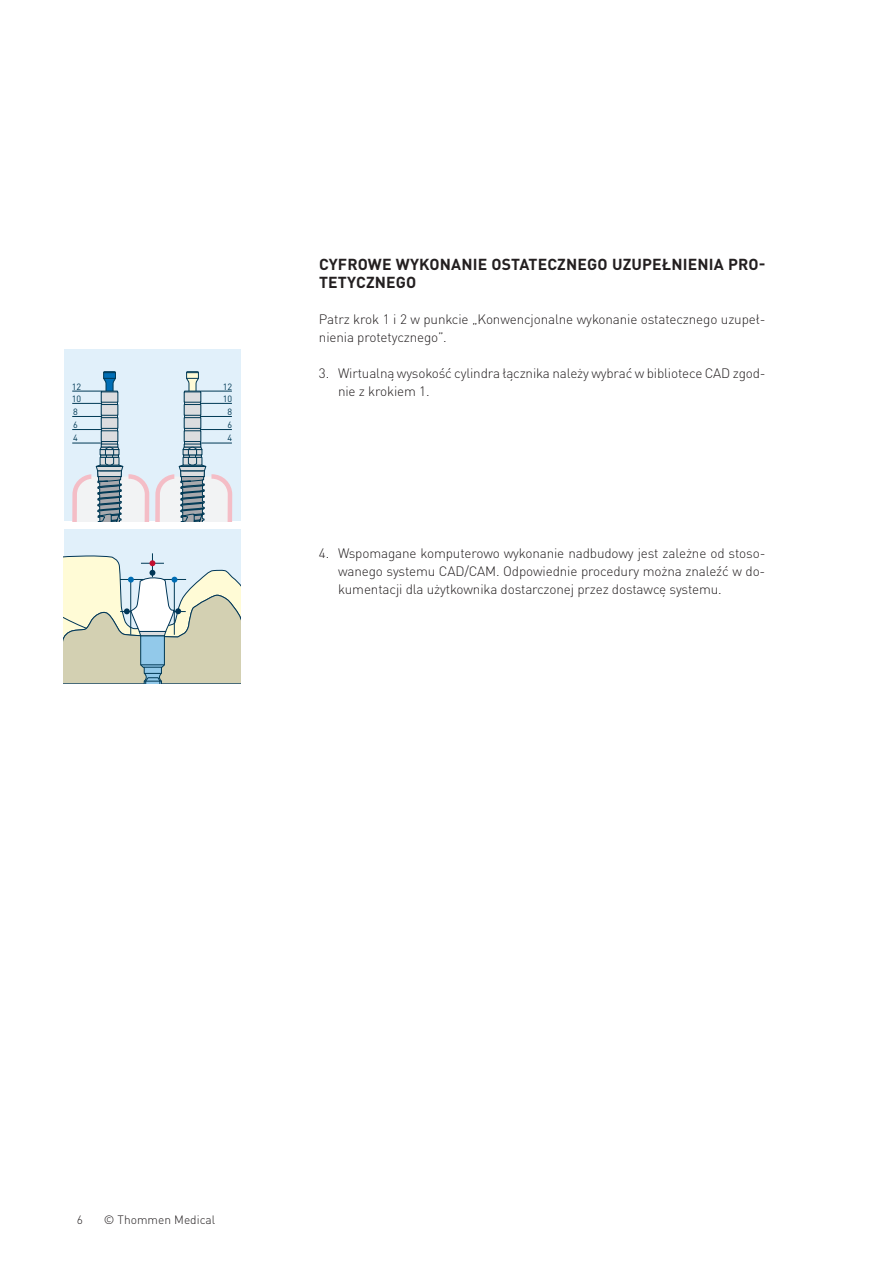
<style>
.page{position:relative;width:893px;height:1263px;background:#fff}
.page>*{position:absolute;margin:0;border:0;box-sizing:border-box;transform-origin:0 0}
.t1{font:700 15.75px/18px "DIN Pro";letter-spacing:.01em;color:#231f20}
.t2{font:300 13.5px/18px "DIN Pro";letter-spacing:-.01em;color:#231f20}
.t3{font:300 12px "DIN";color:#231f20}
.t4{font:9px/13.2px "DIN";color:#003955}
</style>
<div class="page">
<div style="left:64px;top:349px;width:176px;height:172px;background:#e1f0fa"></div>
<svg style="left:103px;top:371px;width:13px;height:20px"></svg>
<svg style="left:101px;top:403px;width:17px;height:41px"></svg>
<div style="left:101px;top:391px;width:17px;height:12px;background:#dcdddf;border:1px solid #003955"></div>
<div style="left:101px;top:404px;width:17px;height:12px;background:#dcdddf;border:1px solid #003955"></div>
<div style="left:101px;top:417px;width:17px;height:12px;background:#dcdddf;border:1px solid #003955"></div>
<div style="left:101px;top:430px;width:17px;height:12px;background:#dcdddf;border:1px solid #003955"></div>
<svg style="left:101px;top:444px;width:17px;height:2px"></svg>
<svg style="left:72px;top:446px;width:77px;height:75px"></svg>
<hr style="left:72px;top:403px;width:30px;height:1px;background:#003955">
<hr style="left:72px;top:416px;width:30px;height:1px;background:#003955">
<hr style="left:72px;top:429px;width:30px;height:1px;background:#003955">
<hr style="left:72px;top:391px;width:30px;height:1px;background:#003955">
<hr style="left:72px;top:443px;width:30px;height:1px;background:#003955">
<svg style="left:186px;top:371px;width:13px;height:20px"></svg>
<svg style="left:184px;top:403px;width:17px;height:41px"></svg>
<div style="left:184px;top:391px;width:17px;height:12px;background:#dcdddf;border:1px solid #003955"></div>
<div style="left:184px;top:404px;width:17px;height:12px;background:#dcdddf;border:1px solid #003955"></div>
<div style="left:184px;top:417px;width:17px;height:12px;background:#dcdddf;border:1px solid #003955"></div>
<div style="left:184px;top:430px;width:17px;height:12px;background:#dcdddf;border:1px solid #003955"></div>
<svg style="left:184px;top:444px;width:17px;height:2px"></svg>
<svg style="left:155px;top:446px;width:77px;height:75px"></svg>
<hr style="left:201px;top:403px;width:31px;height:1px;background:#003955">
<hr style="left:201px;top:416px;width:31px;height:1px;background:#003955">
<hr style="left:201px;top:429px;width:31px;height:1px;background:#003955">
<hr style="left:201px;top:391px;width:31px;height:1px;background:#003955">
<hr style="left:201px;top:443px;width:31px;height:1px;background:#003955">
<div style="left:64px;top:529px;width:176px;height:154px;background:#e1f0fa"></div>
<svg style="left:64px;top:553px;width:176px;height:130px"></svg>
<p class="t4" style="left:72px;top:380px;width:11px;line-height:12px">12<br>10</p>
<p class="t4" style="left:73px;top:405px;width:6px;text-align:justify">8<br>6<br>4</p>
<p class="t4" style="left:223px;top:380px;width:11px;line-height:12px">12<br>10</p>
<p class="t4" style="left:227px;top:405px;width:6px;text-align:justify">8<br>6<br>4</p>
<p class="t1" style="left:319px;top:254px;width:448px">CYFROWE WYKONANIE OSTATECZNEGO UZUPEŁNIENIA PRO-<br>TETYCZNEGO</p>
<p class="t2" style="left:319px;top:309px;width:448px">Patrz krok 1 i 2 w punkcie „Konwencjonalne wykonanie ostatecznego uzupeł&shy;nienia protetycznego”.</p>
<p class="t2" style="left:338px;top:363px;width:429px;text-indent:-19px">3. Wirtualną wysokość cylindra łącznika należy wybrać w bibliotece CAD zgod&shy;nie z krokiem 1.</p>
<p class="t2" style="left:338px;top:543px;width:429px;text-align:justify;text-indent:-19px">4. Wspomagane komputerowo wykonanie nadbudowy jest zależne od stoso&shy;wanego systemu CAD/CAM. Odpowiednie procedury można znaleźć w do&shy;kumentacji dla użytkownika dostarczonej przez dostawcę systemu.</p>
<p class="t3" style="left:77px;top:1212px;width:8px">6</p>
<p class="t3" style="left:104px;top:1212px;width:113px">© Thommen Medical</p>
</div>
